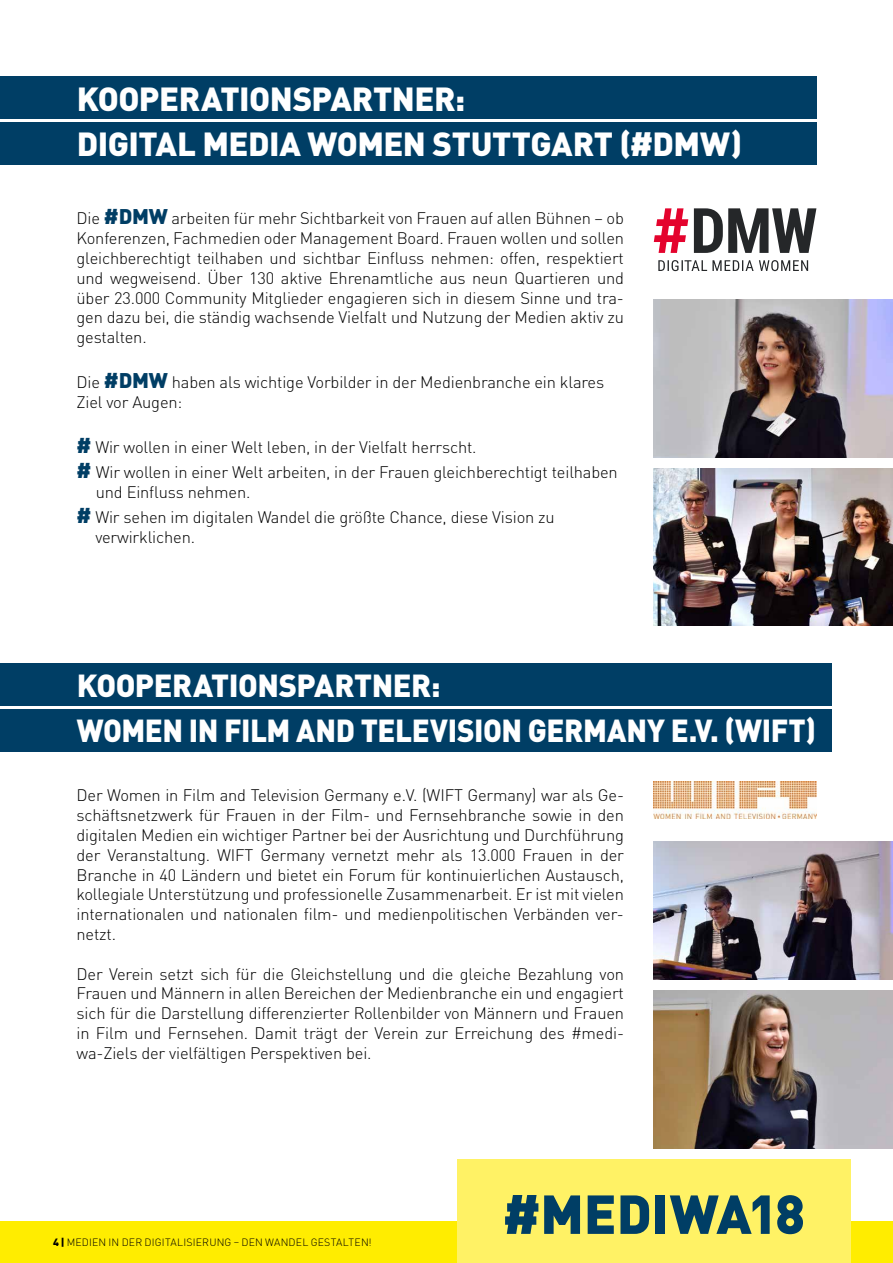
<style>
.page{position:relative;width:893px;height:1263px;background:#fff}
.page>*{position:absolute;margin:0;border:0;box-sizing:border-box;transform-origin:0 0}
.t1{font:900 54px "DINOT";letter-spacing:-.005em;color:#003e65}
.t2{font:900 33px/45px "DINOT";letter-spacing:-.015em;color:#fff}
.t3{font:900 31.5px/45px "DINOT";letter-spacing:-.015em;color:#fff}
.t4{font:300 16.5px/19.8px "DINOT";letter-spacing:-.01em;color:#000;text-align:justify}
.t5{font:300 10.5px "DINOT";letter-spacing:.015em;color:#000}
.s1{font-weight:900;font-size:21px;color:#003e65}
.s2{font-weight:900}
</style>
<div class="page">
<div style="left:0;top:1222px;width:893px;height:41px;background:#ffed00"></div>
<div style="left:457px;top:1160px;width:393px;height:103px;background:#fff265"></div>
<div style="left:0;top:77px;width:816px;height:42px;background:#003e65"></div>
<div style="left:0;top:663px;width:831px;height:43px;background:#003e65"></div>
<div style="left:0;top:122px;width:816px;height:43px;background:#003e65"></div>
<div style="left:0;top:709px;width:831px;height:43px;background:#003e65"></div>
<img style="left:654px;top:300px;width:239px;height:157px">
<img style="left:654px;top:841px;width:239px;height:138px">
<img style="left:654px;top:468px;width:239px;height:158px">
<img style="left:654px;top:991px;width:239px;height:157px">
<svg style="left:654px;top:208px;width:34px;height:45px"></svg>
<svg style="left:658px;top:260px;width:150px;height:11px"></svg>
<svg style="left:694px;top:208px;width:122px;height:45px"></svg>
<img style="left:654px;top:782px;width:162px;height:37px">
<h2 class="t2" style="left:77px;top:76px;width:667px">KOOPERATIONSPARTNER:<br>DIGITAL MEDIA WOMEN STUTTGART (#DMW)</h2>
<p class="t4" style="left:77px;top:208px;width:549px">Die <span class="s1">#DMW</span> arbeiten für mehr Sichtbarkeit von Frauen auf allen Bühnen – ob Konferenzen, Fachmedien oder Management Board. Frauen wollen und sollen gleichberechtigt teilhaben und sichtbar Einfluss nehmen: offen, respektiert und wegweisend. Über 130 aktive Ehrenamtliche aus neun Quartieren und über 23.000 Community Mitglieder engagieren sich in diesem Sinne und tra&shy;gen dazu bei, die ständig wachsende Vielfalt und Nutzung der Medien aktiv zu gestalten.</p>
<p class="t4" style="left:77px;top:372px;width:529px">Die <span class="s1">#DMW</span> haben als wichtige Vorbilder in der Medienbranche ein klares<br>Ziel vor Augen:</p>
<p class="t4" style="left:77px;top:434px;width:543px;line-height:25.2px"><span class="s1">#</span> Wir wollen in einer Welt leben, in der Vielfalt herrscht.<br><span class="s1">#</span> Wir wollen in einer Welt arbeiten, in der Frauen gleichberechtigt teilhaben</p>
<p class="t4" style="left:77px;top:479px;width:480px;line-height:25.2px;text-indent:19px">und Einfluss nehmen.<br><span class="s1">#</span> Wir sehen im digitalen Wandel die größte Chance, diese Vision zu</p>
<p class="t4" style="left:95px;top:527px;width:101px">verwirklichen.</p>
<h3 class="t3" style="left:77px;top:662px;width:741px">KOOPERATIONSPARTNER:<br>WOMEN IN FILM AND TELEVISION GERMANY E.V. (WIFT)</h3>
<p class="t4" style="left:77px;top:785px;width:549px">Der Women in Film and Television Germany e.V. (WIFT Germany) war als Ge&shy;schäftsnetzwerk für Frauen in der Film- und Fernsehbranche sowie in den digitalen Medien ein wichtiger Partner bei der Ausrichtung und Durchführung der Veranstaltung. WIFT Germany vernetzt mehr als 13.000 Frauen in der Branche in 40 Ländern und bietet ein Forum für kontinuierlichen Austausch, kollegiale Unterstützung und professionelle Zusammenarbeit. Er ist mit vielen internationalen und nationalen film- und medienpolitischen Verbänden ver&shy;netzt.</p>
<p class="t4" style="left:77px;top:964px;width:549px">Der Verein setzt sich für die Gleichstellung und die gleiche Bezahlung von Frauen und Männern in allen Bereichen der Medienbranche ein und engagiert sich für die Darstellung differenzierter Rollenbilder von Männern und Frauen in Film und Fernsehen. Damit trägt der Verein zur Erreichung des #medi&shy;wa-Ziels der vielfältigen Perspektiven bei.</p>
<p class="t5" style="left:53px;top:1236px;width:320px"><span class="s2">4 |</span> MEDIEN IN DER DIGITALISIERUNG – DEN WANDEL GESTALTEN!</p>
<h1 class="t1" style="left:502px;top:1178px;width:304px">#MEDIWA18</h1>
</div>
